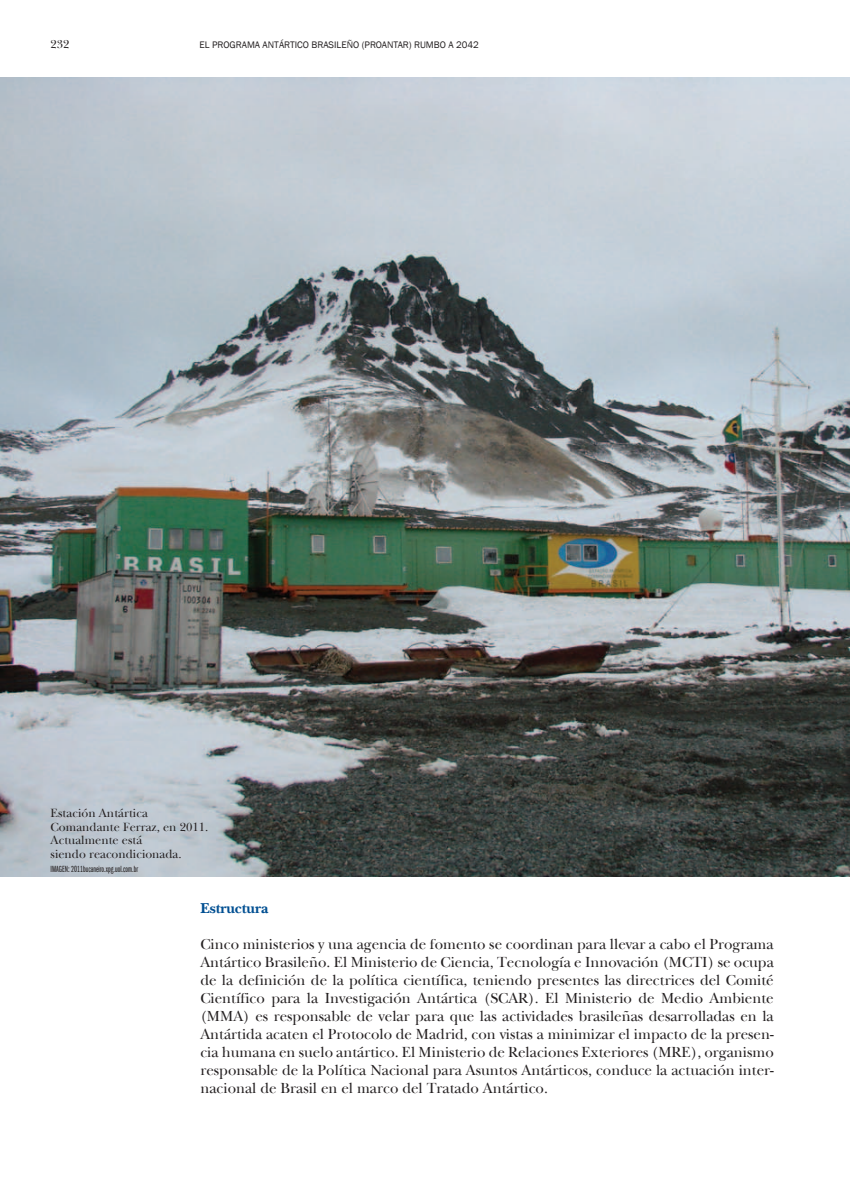
<style>
.page{position:relative;width:850px;height:1190px;background:#fff}
.page>*{position:absolute;margin:0;border:0;box-sizing:border-box;transform-origin:0 0}
.t1{font:15px/18px "New Baskerville";color:#231f20;text-align:justify}
.t2{font:700 15px "New Baskerville";color:#004f92}
.Epígrafe{font:12.3px/13.8px "New Baskerville";color:#231f20}
.t3{font:12px "New Baskerville";color:#231f20}
.t4{font:9.75px "Franklin Gothic";color:#231f20}
.Epígrafe-2{font:9.15px "Franklin Gothic Book X Cmpr";color:#231f20}
</style>
<div class="page">
<img style="left:0;top:78px;width:850px;height:798px">
<p class="t3" style="left:51px;top:37px;width:20px">232</p>
<p class="t4" style="left:199px;top:39px;width:281px">EL PROGRAMA ANTÁRTICO BRASILEÑO (PROANTAR) RUMBO A 2042</p>
<p class="Epígrafe" style="left:51px;top:806px;width:159px">Estación Antártica<br>Comandante Ferraz, en 2011.<br>Actualmente está<br>siendo reacondicionada.</p>
<p class="Epígrafe-2" style="left:51px;top:864px;width:89px">IMAGEN: 2011bucaneiro.xpg.uol.com.br</p>
<p class="t2" style="left:200px;top:899px;width:69px">Estructura</p>
<p class="t1" style="left:200px;top:935px;width:575px">Cinco ministerios y una agencia de fomento se coordinan para llevar a cabo el Programa Antártico Brasileño. El Ministerio de Ciencia, Tecnología e Innovación (MCTI) se ocupa de la definición de la política científica, teniendo presentes las directrices del Comité Científico para la Investigación Antártica (SCAR). El Ministerio de Medio Ambiente (MMA) es responsable de velar para que las actividades brasileñas desarrolladas en la Antártida acaten el Protocolo de Madrid, con vistas a minimizar el impacto de la presen&shy;cia humana en suelo antártico. El Ministerio de Relaciones Exteriores (MRE), organismo responsable de la Política Nacional para Asuntos Antárticos, conduce la actuación inter&shy;nacional de Brasil en el marco del Tratado Antártico.</p>
</div>
